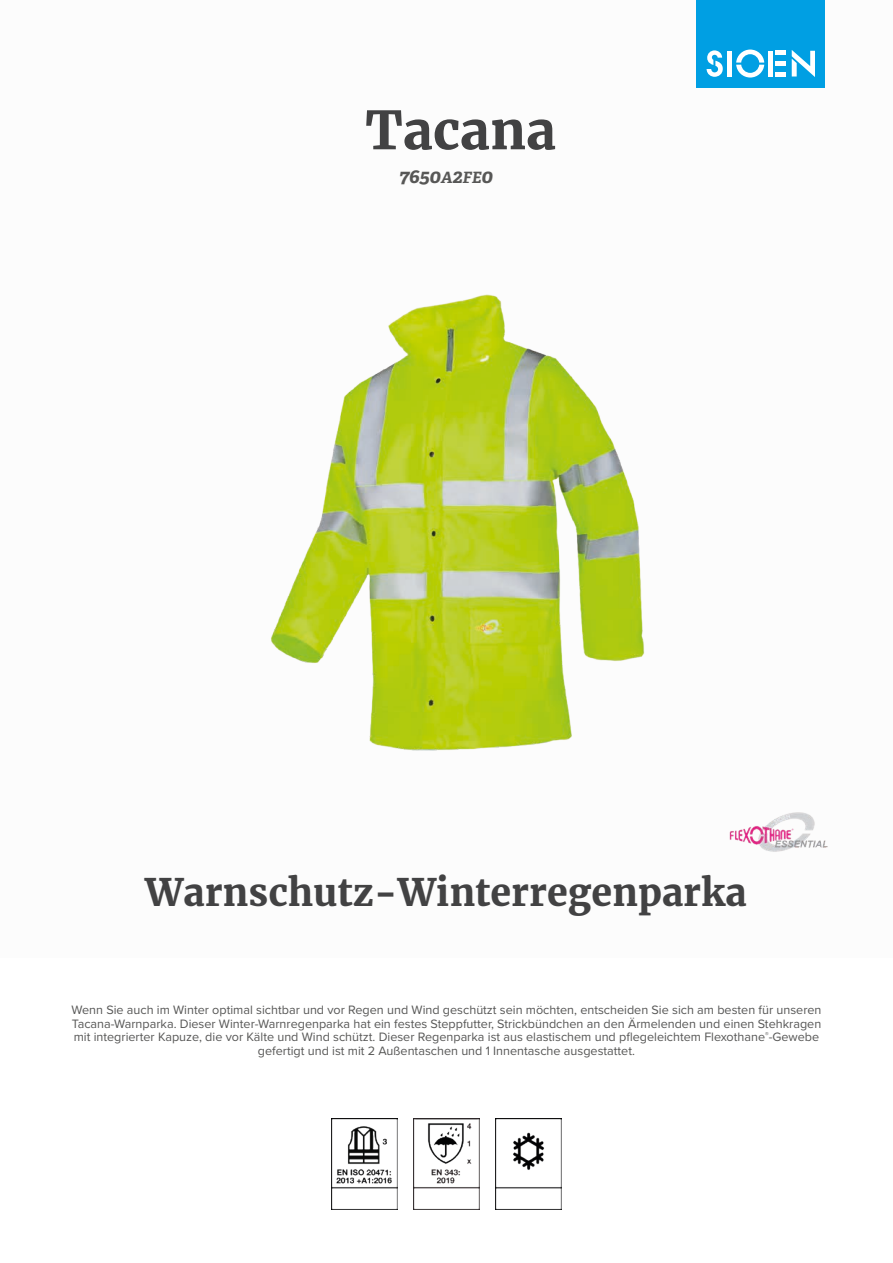
<style>
.page{position:relative;width:893px;height:1263px;background:#fff}
.page>*{position:absolute;margin:0;border:0;box-sizing:border-box;transform-origin:0 0}
.t1{font:700 52.5px "Merriweather";color:#424243}
.t2{font:700 37.5px "Merriweather";color:#424243}
.t3{font:italic 700 19.5px "Adelle";color:#575756}
.t4{font:12.6px/13.6px "Proxima Nova";color:#575756;text-align:center}
.s1{font-size:15.6px}
</style>
<div class="page">
<div style="left:697px;top:0;width:128px;height:88px;background:#009fe3"></div>
<svg style="left:707px;top:50px;width:16px;height:27px"></svg>
<svg style="left:736px;top:50px;width:28px;height:28px"></svg>
<div style="left:727px;top:51px;width:5px;height:26px;background:#fff"></div>
<div style="left:768px;top:51px;width:5px;height:26px;background:#fff"></div>
<div style="left:775px;top:72px;width:11px;height:5px;background:#fff"></div>
<div style="left:775px;top:61px;width:11px;height:5px;background:#fff"></div>
<hr style="left:775px;top:51px;width:11px;height:4px;background:#fff">
<svg style="left:792px;top:50px;width:23px;height:27px"></svg>
<img style="left:729px;top:812px;width:99px;height:40px">
<img style="left:331px;top:1118px;width:66px;height:92px">
<img style="left:413px;top:1118px;width:67px;height:92px">
<img style="left:495px;top:1118px;width:67px;height:92px">
<img style="left:270px;top:294px;width:375px;height:457px">
<h1 class="t1" style="left:365px;top:95px;width:192px">Tacana</h1>
<h3 class="t3" style="left:399px;top:164px;width:95px">7650<span class="s1">A</span>2<span class="s1">FE</span>0</h3>
<h2 class="t2" style="left:145px;top:867px;width:603px">Warnschutz-Winterregenparka</h2>
<p class="t4" style="left:71px;top:1002px;width:751px">Wenn Sie auch im Winter optimal sichtbar und vor Regen und Wind geschützt sein möchten, entscheiden Sie sich am besten für unseren Tacana-Warnparka. Dieser Winter-Warnregenparka hat ein festes Steppfutter, Strickbündchen an den Ärmelenden und einen Stehkragen mit integrierter Kapuze, die vor Kälte und Wind schützt. Dieser Regenparka ist aus elastischem und pflegeleichtem Flexothane<sup>®</sup>-Gewebe gefertigt und ist mit 2 Außentaschen und 1 Innentasche ausgestattet.</p>
</div>
